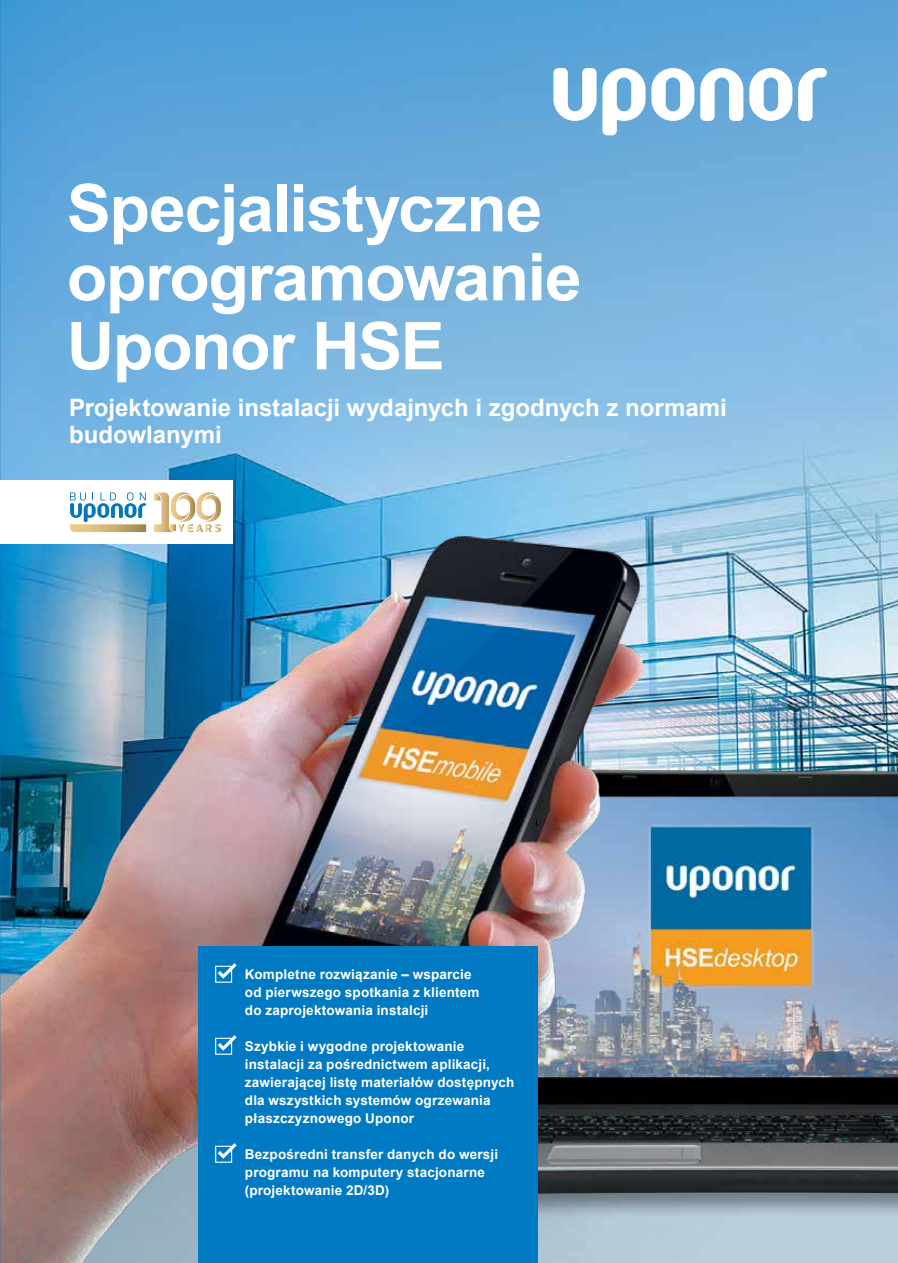
<style>
.page{position:relative;width:898px;height:1263px;background:#fff}
.page>*{position:absolute;margin:0;border:0;box-sizing:border-box;transform-origin:0 0}
.t1{font:700 66px/69px "Arial";letter-spacing:-.02em;color:#fff}
.t2{font:700 24px/27px "Arial";color:#fff}
.t3{font:700 13.5px/18px "Arial";letter-spacing:.015em;color:#fff}
</style>
<div class="page">
<img style="left:0;top:0;width:897px;height:1263px">
<div style="left:372px;top:767px;width:525px;height:454px;background:#000;opacity:.4"></div>
<img style="left:642px;top:769px;width:255px;height:426px">
<img style="left:0;top:536px;width:642px;height:727px">
<svg style="left:553px;top:68px;width:43px;height:53px"></svg>
<svg style="left:700px;top:68px;width:43px;height:53px"></svg>
<svg style="left:602px;top:68px;width:43px;height:67px"></svg>
<svg style="left:651px;top:68px;width:43px;height:53px"></svg>
<svg style="left:749px;top:68px;width:77px;height:53px"></svg>
<div style="left:198px;top:946px;width:339px;height:317px;background:#007ac2"></div>
<div style="left:215px;top:966px;width:17px;height:17px;border:1px solid #fff"></div>
<svg style="left:218px;top:963px;width:18px;height:16px"></svg>
<div style="left:215px;top:1038px;width:17px;height:17px;border:1px solid #fff"></div>
<svg style="left:218px;top:1035px;width:18px;height:16px"></svg>
<div style="left:215px;top:1146px;width:17px;height:17px;border:1px solid #fff"></div>
<svg style="left:218px;top:1143px;width:18px;height:16px"></svg>
<div style="left:0;top:480px;width:233px;height:64px;background:#fff"></div>
<svg style="left:154px;top:492px;width:67px;height:40px"></svg>
<svg style="left:70px;top:492px;width:76px;height:40px"></svg>
<h1 class="t1" style="left:67px;top:176px;width:516px">Specjalistyczne oprogramowanie<br>Uponor HSE</h1>
<h2 class="t2" style="left:69px;top:394px;width:659px">Projektowanie instalacji wydajnych i zgodnych z normami budowlanymi</h2>
<p class="t3" style="left:245px;top:965px;width:236px">Kompletne rozwiązanie – wsparcie od pierwszego spotkania z klientem do zaprojektowania instalcji</p>
<p class="t3" style="left:245px;top:1037px;width:271px">Szybkie i wygodne projektowanie instalacji za pośrednictwem aplikacji, zawierającej listę materiałów dostępnych dla wszystkich systemów ogrzewania płaszczyznowego Uponor</p>
<p class="t3" style="left:245px;top:1145px;width:254px">Bezpośredni transfer danych do wersji programu na komputery stacjonarne (projektowanie 2D/3D)</p>
</div>
